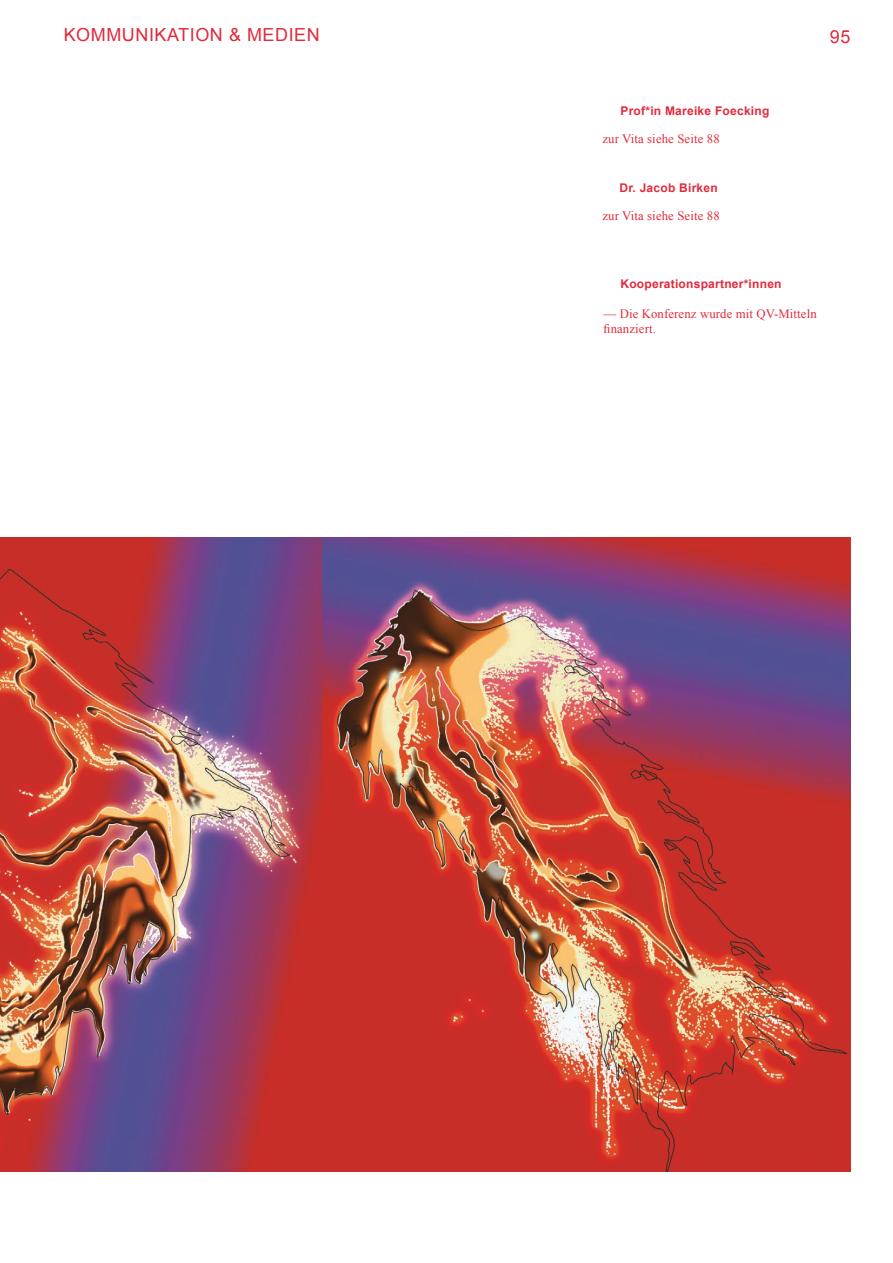
<style>
.page{position:relative;width:893px;height:1263px;background:#fff}
.page>*{position:absolute;margin:0;border:0;box-sizing:border-box;transform-origin:0 0}
.t1{font:18px "Arial";letter-spacing:.03em;color:#e02b3b}
.t2{font:12.75px/15px "Times New Roman";letter-spacing:.01em;color:#e02b3b}
.t3{font:700 12px "Arial";letter-spacing:.02em;color:#e02b3b}
</style>
<div class="page">
<img style="left:0;top:537px;width:850px;height:634px">
<h1 class="t1" style="left:64px;top:23px;width:258px">KOMMUNIKATION &amp; MEDIEN</h1>
<h1 class="t1" style="left:830px;top:24px;width:22px">95</h1>
<p class="t3" style="left:620px;top:103px;width:150px">Prof*in Mareike Foecking</p>
<p class="t2" style="left:602px;top:131px;width:119px">zur Vita siehe Seite 88</p>
<p class="t3" style="left:619px;top:180px;width:100px">Dr. Jacob Birken</p>
<p class="t2" style="left:602px;top:208px;width:119px">zur Vita siehe Seite 88</p>
<p class="t3" style="left:620px;top:276px;width:163px">Kooperationspartner*innen</p>
<p class="t2" style="left:603px;top:306px;width:215px">— Die Konferenz wurde mit QV-Mitteln finanziert.</p>
</div>
